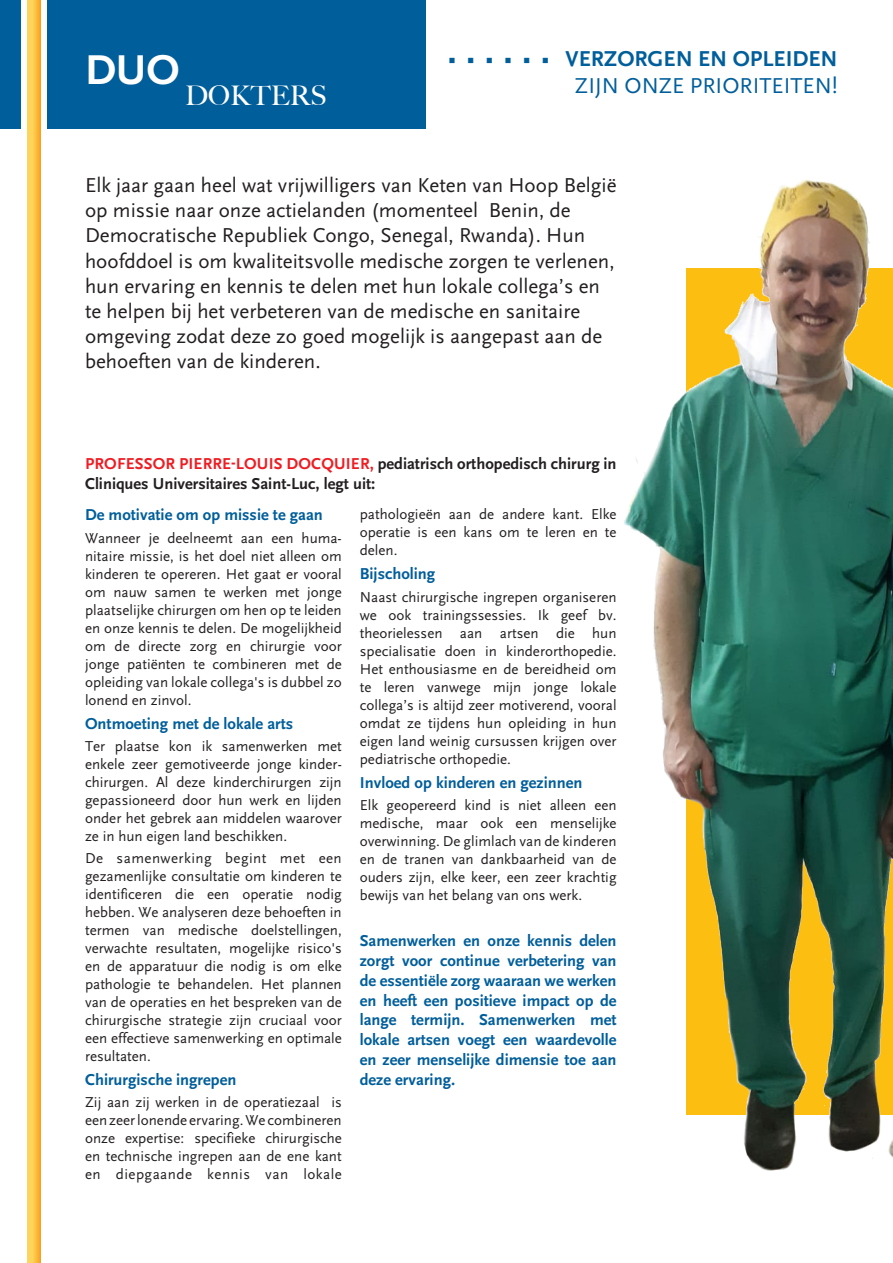
<style>
.page{position:relative;width:893px;height:1263px;background:#fff}
.page>*{position:absolute;margin:0;border:0;box-sizing:border-box;transform-origin:0 0}
.t1{font:700 43.5px "Scala Sans Pro";color:#fff}
.t2{font:500 27px "Big Caslon";color:#fff}
.t3{font:22.5px/27px "Scala Sans Pro";color:#005e9b;text-align:center}
.t4{font:21px/25.2px "Scala Sans Pro";color:#231f20}
.t5{font:18px "Minion Pro";color:#005e9b}
.t6{font:700 16.5px/19.8px "Scala Sans Pro";color:#005e9b;text-align:justify}
.t7{font:700 16.5px/19.8px "Scala Sans Pro";color:#231f20}
.t8{font:15px/18px "Scala Sans Pro";color:#231f20;text-align:justify}
.s1{font-weight:700}
.s2{color:#ee1d23}
</style>
<div class="page">
<div style="left:0;top:0;width:425px;height:128px;background:#005e9b"></div>
<svg style="left:21px;top:0;width:26px;height:162px;fill:#fff"></svg>
<svg style="left:28px;top:0;width:12px;height:1263px"></svg>
<img style="left:624px;top:180px;width:269px;height:991px">
<p class="t1" style="left:85px;top:45px;width:96px">DUO</p>
<p class="t2" style="left:185px;top:74px;width:143px">DOKTERS</p>
<p class="t5" style="left:449px;top:47px;width:102px">■■■■■■</p>
<p class="t3" style="left:566px;top:45px;width:274px"><span class="s1">VERZORGEN EN OPLEIDEN<br></span>ZIJN ONZE PRIORITEITEN!</p>
<p class="t4" style="left:85px;top:172px;width:533px">Elk jaar gaan heel wat vrijwilligers van Keten van Hoop België op missie naar onze actielanden (momenteel Benin, de Democratische Republiek Congo, Senegal, Rwanda). Hun hoofddoel is om kwaliteitsvolle medische zorgen te verlenen, hun ervaring en kennis te delen met hun lokale collega’s en te helpen bij het verbeteren van de medische en sanitaire omgeving zodat deze zo goed mogelijk is aangepast aan de behoeften van de kinderen.</p>
<p class="t7" style="left:85px;top:454px;width:533px"><span class="s2">PROFESSOR PIERRE-LOUIS DOCQUIER,</span> pediatrisch orthopedisch chirurg in<br>Cliniques Universitaires Saint-Luc, legt uit:</p>
<p class="t6" style="left:85px;top:505px;width:239px">De motivatie om op missie te gaan</p>
<p class="t8" style="left:85px;top:529px;width:258px">Wanneer je deelneemt aan een huma&shy;nitaire missie, is het doel niet alleen om kinderen te opereren. Het gaat er vooral om nauw samen te werken met jonge plaatselijke chirurgen om hen op te leiden en onze kennis te delen. De mogelijkheid om de directe zorg en chirurgie voor jonge patiënten te combineren met de opleiding van lokale collega's is dubbel zo lonend en zinvol.</p>
<p class="t6" style="left:85px;top:713px;width:210px">Ontmoeting met de lokale arts</p>
<p class="t8" style="left:85px;top:737px;width:258px">Ter plaatse kon ik samenwerken met enkele zeer gemotiveerde jonge kinder&shy;chirurgen. Al deze kinderchirurgen zijn gepassioneerd door hun werk en lijden onder het gebrek aan middelen waarover ze in hun eigen land beschikken.</p>
<p class="t8" style="left:85px;top:849px;width:258px">De samenwerking begint met een gezamenlijke consultatie om kinderen te identificeren die een operatie nodig hebben. We analyseren deze behoeften in termen van medische doelstellingen, verwachte resultaten, mogelijke risico's en de apparatuur die nodig is om elke pathologie te behandelen. Het plannen van de operaties en het bespreken van de chirurgische strategie zijn cruciaal voor een effectieve samenwerking en optimale resultaten.</p>
<p class="t6" style="left:85px;top:1070px;width:153px">Chirurgische ingrepen</p>
<p class="t8" style="left:85px;top:1093px;width:258px">Zij aan zij werken in de operatiezaal is een zeer lonende ervaring. We combineren onze expertise: specifieke chirurgische en technische ingrepen aan de ene kant en diepgaande kennis van lokale</p>
<p class="t8" style="left:360px;top:505px;width:258px">pathologieën aan de andere kant. Elke operatie is een kans om te leren en te delen.</p>
<p class="t6" style="left:360px;top:564px;width:77px">Bijscholing</p>
<p class="t8" style="left:360px;top:588px;width:258px">Naast chirurgische ingrepen organiseren we ook trainingssessies. Ik geef bv. theorielessen aan artsen die hun specialisatie doen in kinderorthopedie.<br>Het enthousiasme en de bereidheid om te leren vanwege mijn jonge lokale collega’s is altijd zeer motiverend, vooral omdat ze tijdens hun opleiding in hun eigen land weinig cursussen krijgen over pediatrische orthopedie.</p>
<p class="t6" style="left:360px;top:772px;width:224px">Invloed op kinderen en gezinnen</p>
<p class="t8" style="left:360px;top:796px;width:258px">Elk geopereerd kind is niet alleen een medische, maar ook een menselijke overwinning. De glimlach van de kinderen en de tranen van dankbaarheid van de ouders zijn, elke keer, een zeer krachtig bewijs van het belang van ons werk.</p>
<p class="t6" style="left:360px;top:931px;width:258px">Samenwerken en onze kennis delen zorgt voor continue verbetering van de essentiële zorg waaraan we werken en heeft een positieve impact op de lange termijn. Samenwerken met lokale artsen voegt een waardevolle en zeer menselijke dimensie toe aan deze ervaring.</p>
</div>
